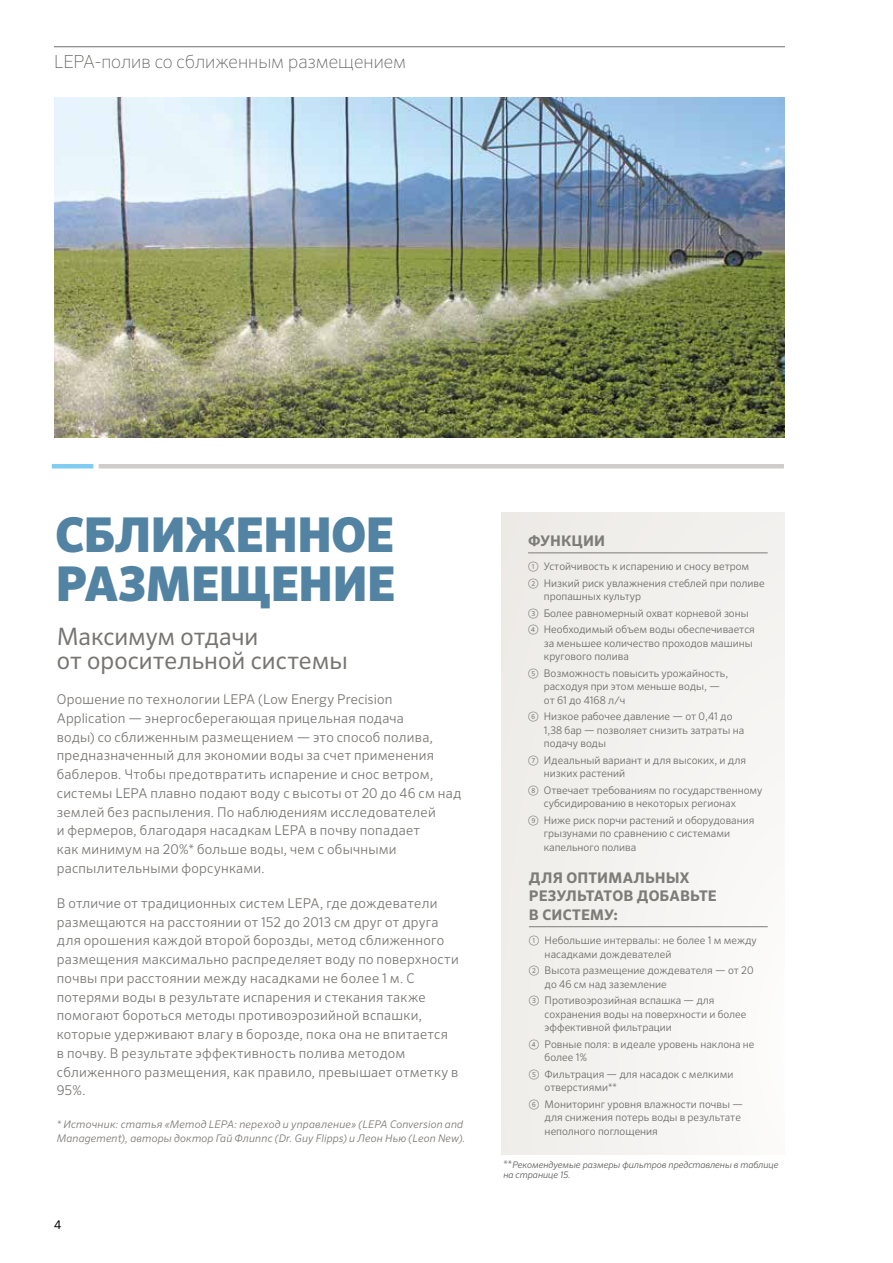
<style>
.page{position:relative;width:893px;height:1263px;background:#fff}
.page>*{position:absolute;margin:0;border:0;box-sizing:border-box;transform-origin:0 0}
.t1{font:900 48px/49.5px "Sero Pro";letter-spacing:-.02em;color:#5383a2}
.t2{font:24px/24px "Sero Pro";letter-spacing:-.005em;color:#777572}
.t3{font:100 18px "Sero Pro";color:#585956}
.t4{font:700 14.7px/18.1px "Sero Pro";letter-spacing:.005em;color:#7e7c79}
.t5{font:300 13.5px/18.8px "Sero Pro";letter-spacing:.015em;color:#777572}
.t6{font:12px "Sero Pro";color:#000}
.t7{font:300 10.5px/13.5px "Sero Pro";color:#6a6966}
.t8{font:italic 300 10.5px/13.5px "Sero Pro";letter-spacing:.015em;color:#777572}
.t9{font:italic 300 9px/10.8px "Sero Pro";color:#585956}
.s1{font-style:normal;font-size:10.5px;color:#6a6966}
</style>
<div class="page">
<div style="left:502px;top:512px;width:283px;height:642px;background:#f3f1ef"></div>
<img style="left:54px;top:98px;width:731px;height:339px">
<hr style="left:99px;top:464px;width:685px;height:4px;background:#cfcdcb">
<hr style="left:52px;top:464px;width:41px;height:4px;background:#81cdf2">
<hr style="left:528px;top:553px;width:240px;height:1px;background:#7e7c79">
<hr style="left:529px;top:926px;width:239px;height:1px;background:#7e7c79">
<hr style="left:54px;top:47px;width:731px;height:1px;background:#716f6c">
<h3 class="t3" style="left:54px;top:51px;width:354px">LEPA-полив со сближенным размещением</h3>
<h1 class="t1" style="left:56px;top:511px;width:341px">СБЛИЖЕННОЕ<br>РАЗМЕЩЕНИЕ</h1>
<h2 class="t2" style="left:57px;top:624px;width:292px">Максимум отдачи<br>от оросительной системы</h2>
<p class="t5" style="left:57px;top:690px;width:406px">Орошение по технологии LEPA (Low Energy Precision Application — энергосберегающая прицельная подача<br>воды) со сближенным размещением — это способ полива, предназначенный для экономии воды за счет применения баблеров. Чтобы предотвратить испарение и снос ветром, системы LEPA плавно подают воду с высоты от 20 до 46 см над землей без распыления. По наблюдениям исследователей<br>и фермеров, благодаря насадкам LEPA в почву попадает<br>как минимум на 20%* больше воды, чем с обычными распылительными форсунками.</p>
<p class="t5" style="left:57px;top:893px;width:404px">В отличие от традиционных систем LEPA, где дождеватели размещаются на расстоянии от 152 до 2013 см друг от друга для орошения каждой второй борозды, метод сближенного размещения максимально распределяет воду по поверхности почвы при расстоянии между насадками не более 1 м. С потерями воды в результате испарения и стекания также помогают бороться методы противоэрозийной вспашки, которые удерживают влагу в борозде, пока она не впитается<br>в почву. В результате эффективность полива методом сближенного размещения, как правило, превышает отметку в 95%.</p>
<p class="t8" style="left:57px;top:1118px;width:410px">* Источник: статья «Метод LEPA: переход и управление» (LEPA Conversion and<br>Management), авторы доктор Гай Флиппс (Dr. Guy Flipps) и Леон Нью (Leon New).</p>
<p class="t6" style="left:54px;top:1217px;width:9px">4</p>
<h3 class="t4" style="left:528px;top:532px;width:78px">ФУНКЦИИ</h3>
<p class="t7" style="left:528px;top:558px;width:238px;line-height:16.5px">① Устойчивость к испарению и сносу ветром<br>② Низкий риск увлажнения стеблей при поливе</p>
<p class="t7" style="left:528px;top:588px;width:228px;line-height:16.5px;text-indent:16px">пропашных культур<br>③ Более равномерный охват корневой зоны<br>④ Необходимый объем воды обеспечивается</p>
<p class="t7" style="left:544px;top:636px;width:210px">за меньшее количество проходов машины кругового полива</p>
<p class="t7" style="left:544px;top:666px;width:186px;text-indent:-16px">⑤ Возможность повысить урожайность, расходуя при этом меньше воды, — от 61 до 4168 л/ч</p>
<p class="t7" style="left:544px;top:710px;width:202px;text-indent:-16px">⑥ Низкое рабочее давление — от 0,41 до<br>1,38 бар — позволяет снизить затраты на подачу воды</p>
<p class="t7" style="left:544px;top:753px;width:204px;text-indent:-16px">⑦ Идеальный вариант и для высоких, и для низких растений</p>
<p class="t7" style="left:544px;top:783px;width:220px;text-indent:-16px">⑧ Отвечает требованиям по государственному субсидированию в некоторых регионах</p>
<p class="t7" style="left:544px;top:813px;width:212px;text-indent:-16px">⑨ Ниже риск порчи растений и оборудования грызунами по сравнению с системами капельного полива</p>
<h3 class="t4" style="left:529px;top:869px;width:189px">ДЛЯ ОПТИМАЛЬНЫХ<br>РЕЗУЛЬТАТОВ ДОБАВЬТЕ<br>В СИСТЕМУ:</h3>
<p class="t7" style="left:545px;top:933px;width:214px;text-indent:-16px">① Небольшие интервалы: не более 1 м между насадками дождевателей</p>
<p class="t7" style="left:545px;top:963px;width:211px;text-indent:-16px">② Высота размещение дождевателя — от 20 до 46 см над заземление</p>
<p class="t7" style="left:545px;top:993px;width:203px;text-indent:-16px">③ Противоэрозийная вспашка — для сохранения воды на поверхности и более эффективной фильтрации</p>
<p class="t7" style="left:545px;top:1037px;width:211px;text-indent:-16px">④ Ровные поля: в идеале уровень наклона не более 1%</p>
<p class="t7" style="left:545px;top:1067px;width:190px;text-indent:-16px">⑤ Фильтрация — для насадок с мелкими отверстиями**</p>
<p class="t7" style="left:545px;top:1097px;width:200px;text-indent:-16px">⑥ Мониторинг уровня влажности почвы — для снижения потерь воды в результате неполного поглощения</p>
<p class="t9" style="left:503px;top:1159px;width:277px"><span class="s1">**</span>Рекомендуемые размеры фильтров представлены в таблице на странице 15.</p>
</div>
